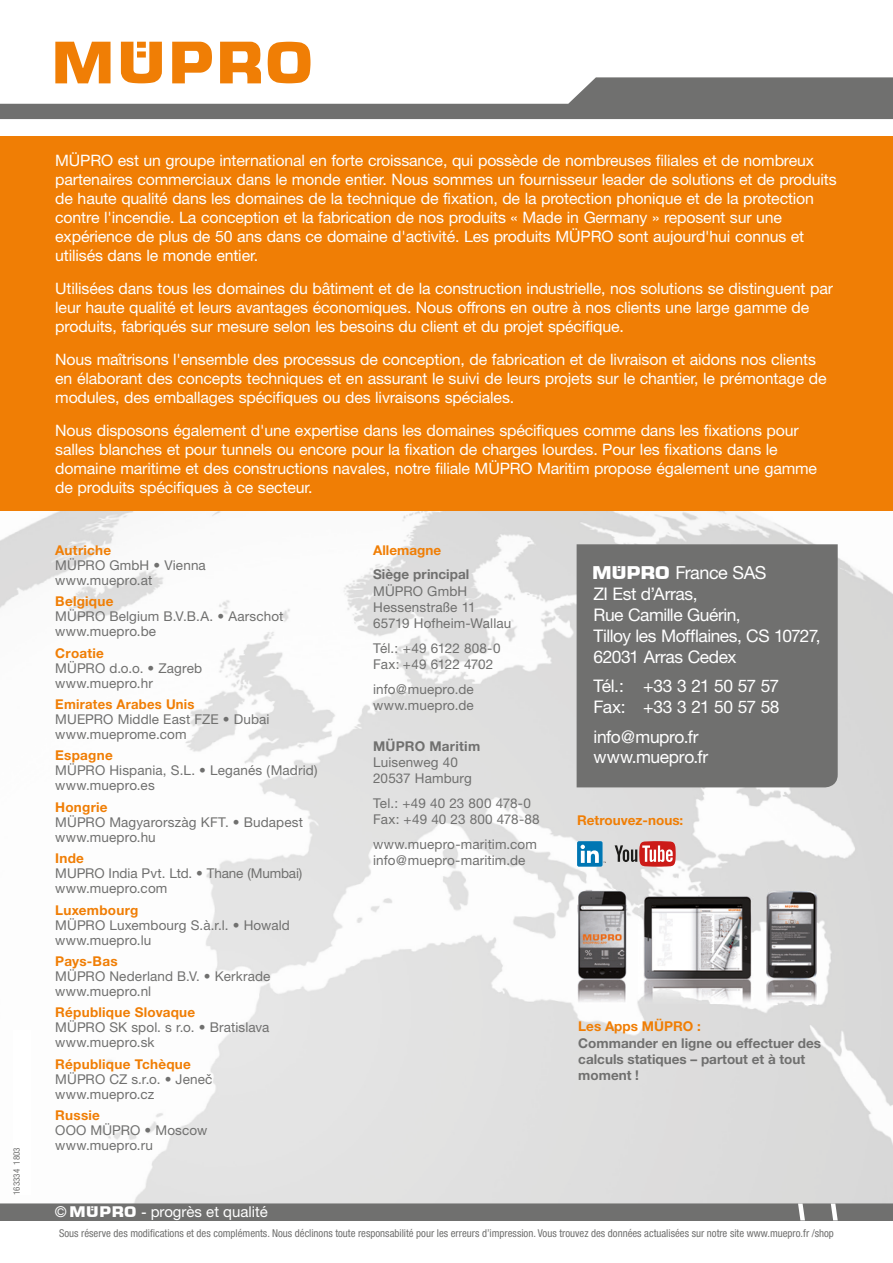
<style>
.page{position:relative;width:893px;height:1263px;background:#fff}
.page>*{position:absolute;margin:0;border:0;box-sizing:border-box;transform-origin:0 0}
.t1{font:18px "Helvetica Neue";letter-spacing:-.03em;color:#fff}
.t2{font:17.4px/20.9px "Helvetica Neue";letter-spacing:-.025em;color:#fff}
.t3{font:15.75px/18.9px "Helvetica Neue";letter-spacing:-.01em;color:#fff}
.t4{font:15px "Helvetica Neue";color:#fff}
.t5{font:13.5px/15px "Helvetica Neue";letter-spacing:.01em;color:#70706f}
.t6{font:700 13.5px "Helvetica Neue";letter-spacing:.015em;color:#f07e05}
.t7{font:700 13.5px/16.2px "Helvetica Neue";color:#70706f}
.t8{font:13.5px/15px "Helvetica Neue CE";letter-spacing:.005em;color:#70706f}
.t9{font:700 13.5px "Helvetica Neue CE";letter-spacing:.01em;color:#f07e05}
.t10{font:700 13.5px "Helvetica Neue CE";color:#70706f}
.t11{font:condensed 10.8px "Helvetica Neue";color:#70706f}
.t12{font:condensed 9px "Helvetica Neue";color:#70706f}
.s1{font-weight:700;color:#f07e05}
.s2{font-family:"Helvetica Neue CE"}
.s3{font-stretch:condensed}
.s4{font-family:"MPR"}
.s5{font-family:"Arial"}
</style>
<div class="page">
<svg style="left:0;top:42px;width:893px;height:77px"></svg>
<div style="left:0;top:1203px;width:893px;height:17px;background:#70706f"></div>
<svg style="left:831px;top:1203px;width:7px;height:17px"></svg>
<svg style="left:798px;top:1203px;width:7px;height:17px"></svg>
<img style="left:0;top:510px;width:893px;height:693px">
<div style="left:0;top:136px;width:893px;height:374px;background:#f07e05"></div>
<div style="left:577px;top:544px;width:261px;height:243px;background:#70706f"></div>
<div style="left:577px;top:841px;width:26px;height:26px;background:#0076b3;border-radius:2px"></div>
<svg style="left:581px;top:845px;width:25px;height:18px"></svg>
<img style="left:615px;top:845px;width:8px;height:17px">
<svg style="left:623px;top:841px;width:53px;height:26px"></svg>
<img style="left:577px;top:890px;width:50px;height:114px">
<img style="left:639px;top:896px;width:114px;height:108px">
<img style="left:766px;top:890px;width:52px;height:114px">
<div style="left:13px;top:1030px;width:17px;height:165px;background:#fff"></div>
<p class="t12" style="left:11px;top:1195px;width:49px;rotate:-90deg">163334 1803</p>
<p class="t3" style="left:55px;top:151px;width:783px">MÜPRO est un groupe international en forte croissance, qui possède de nombreuses filiales et de nombreux partenaires commerciaux dans le monde entier. Nous sommes un fournisseur leader de solutions et de produits de haute qualité dans les domaines de la technique de fixation, de la protection phonique et de la protection contre l'incendie. La conception et la fabrication de nos produits « Made in Germany » reposent sur une expérience de plus de 50 ans dans ce domaine d'activité. Les produits MÜPRO sont aujourd'hui connus et utilisés dans le monde entier.</p>
<p class="t3" style="left:55px;top:279px;width:779px">Utilisées dans tous les domaines du bâtiment et de la construction industrielle, nos solutions se distinguent par leur haute qualité et leurs avantages économiques. Nous offrons en outre à nos clients une large gamme de produits, fabriqués sur mesure selon les besoins du client et du projet spécifique.</p>
<p class="t3" style="left:55px;top:350px;width:773px">Nous maîtrisons l'ensemble des processus de conception, de fabrication et de livraison et aidons nos clients en élaborant des concepts techniques et en assurant le suivi de leurs projets sur le chantier, le prémontage de modules, des emballages spécifiques ou des livraisons spéciales.</p>
<p class="t3" style="left:55px;top:421px;width:763px">Nous disposons également d'une expertise dans les domaines spécifiques comme dans les fixations pour salles blanches et pour tunnels ou encore pour la fixation de charges lourdes. Pour les fixations dans le domaine maritime et des constructions navales, notre filiale MÜPRO Maritim propose également une gamme de produits spécifiques à ce secteur.</p>
<p class="t6" style="left:55px;top:542px;width:58px">Autriche</p>
<p class="t5" style="left:55px;top:557px;width:152px">MÜPRO GmbH • Vienna www.muepro.at</p>
<p class="t6" style="left:55px;top:593px;width:60px">Belgique</p>
<p class="t5" style="left:55px;top:609px;width:230px">MÜPRO Belgium B.V.B.A. • Aarschot www.muepro.be</p>
<p class="t9" style="left:55px;top:644px;width:50px">Croatie</p>
<p class="t8" style="left:55px;top:660px;width:148px">MÜPRO d.o.o. • Zagreb www.muepro.hr</p>
<p class="t6" style="left:55px;top:696px;width:141px">Emirates Arabes Unis</p>
<p class="t5" style="left:55px;top:711px;width:216px">MUEPRO Middle East FZE • Dubai www.mueprome.com</p>
<p class="t6" style="left:55px;top:747px;width:59px">Espagne</p>
<p class="t5" style="left:55px;top:763px;width:264px">MÜPRO Hispania, S.L. • Leganés (Madrid) www.muepro.es</p>
<p class="t6" style="left:55px;top:799px;width:54px">Hongrie</p>
<p class="t5" style="left:55px;top:814px;width:249px">MÜPRO Magyarorszàg KFT. • Budapest www.muepro.hu</p>
<p class="t9" style="left:55px;top:850px;width:30px">Inde</p>
<p class="t8" style="left:55px;top:866px;width:249px">MUPRO India Pvt. Ltd. • Thane (Mumbai) www.muepro.com</p>
<p class="t6" style="left:55px;top:901px;width:85px">Luxembourg</p>
<p class="t5" style="left:55px;top:917px;width:236px">MÜPRO Luxembourg S.à.r.l. • Howald www.muepro.lu</p>
<p class="t6" style="left:55px;top:953px;width:64px">Pays-Bas</p>
<p class="t5" style="left:55px;top:968px;width:217px">MÜPRO Nederland B.V. • Kerkrade www.muepro.nl</p>
<p class="t6" style="left:55px;top:1004px;width:142px">République Slovaque</p>
<p class="t5" style="left:55px;top:1020px;width:216px">MÜPRO SK spol. s r.o. • Bratislava www.muepro.sk</p>
<p class="t5" style="left:55px;top:1056px;width:159px"><span class="s1">République Tchèque<br></span>MÜPRO CZ s.r.o. • Jene<span class="s2">č </span>www.muepro.cz</p>
<p class="t6" style="left:55px;top:1107px;width:46px">Russie</p>
<p class="t5" style="left:55px;top:1122px;width:154px">OOO MÜPRO • Moscow www.muepro.ru</p>
<p class="t4" style="left:55px;top:1203px;width:215px"><span class="s3">©</span> <span class="s4">Müpro</span> <span class="s5">-</span> progrès et qualité</p>
<p class="t9" style="left:373px;top:542px;width:69px">Allemagne</p>
<p class="t10" style="left:373px;top:566px;width:98px">Siège principal</p>
<p class="t5" style="left:373px;top:582px;width:140px;line-height:16.2px">MÜPRO GmbH<br>Hessenstraße 11<br>65719 Hofheim-Wallau</p>
<p class="t5" style="left:373px;top:640px;width:129px;line-height:16.2px">Tél.: +49 6122 808-0<br>Fax: +49 6122 4702</p>
<p class="t5" style="left:373px;top:680px;width:102px;line-height:16.2px">info@muepro.de www.muepro.de</p>
<p class="t7" style="left:373px;top:737px;width:109px">MÜPRO Maritim</p>
<p class="t5" style="left:373px;top:754px;width:100px;line-height:16.2px">Luisenweg 40<br>20537 Hamburg</p>
<p class="t5" style="left:373px;top:795px;width:168px;line-height:16.2px">Tel.: +49 40 23 800 478-0<br>Fax: +49 40 23 800 478-88</p>
<p class="t5" style="left:373px;top:836px;width:165px;line-height:16.2px">www.muepro-maritim.com info@muepro-maritim.de</p>
<p class="t1" style="left:594px;top:562px;width:174px"><span class="s4">MÜPRO</span> France SAS</p>
<p class="t2" style="left:594px;top:583px;width:229px">ZI Est d’Arras,<br>Rue Camille Guérin,<br>Tilloy les Mofflaines, CS 10727,<br>62031 Arras Cedex</p>
<p class="t2" style="left:594px;top:675px;width:188px">Tél.: +33 3 21 50 57 57<br>Fax: +33 3 21 50 57 58</p>
<p class="t2" style="left:594px;top:726px;width:116px">info@mupro.fr www.muepro.fr</p>
<p class="t6" style="left:577px;top:812px;width:108px">Retrouvez-nous:</p>
<p class="t6" style="left:578px;top:1018px;width:124px">Les Apps MÜPRO :</p>
<p class="t7" style="left:578px;top:1034px;width:244px">Commander en ligne ou effectuer des calculs statiques – partout et à tout moment !</p>
<p class="t11" style="left:59px;top:1227px;width:776px">Sous réserve des modifications et des compléments. Nous déclinons toute responsabilité pour les erreurs d’impression. Vous trouvez des données actualisées sur notre site www.muepro.fr /shop</p>
</div>
